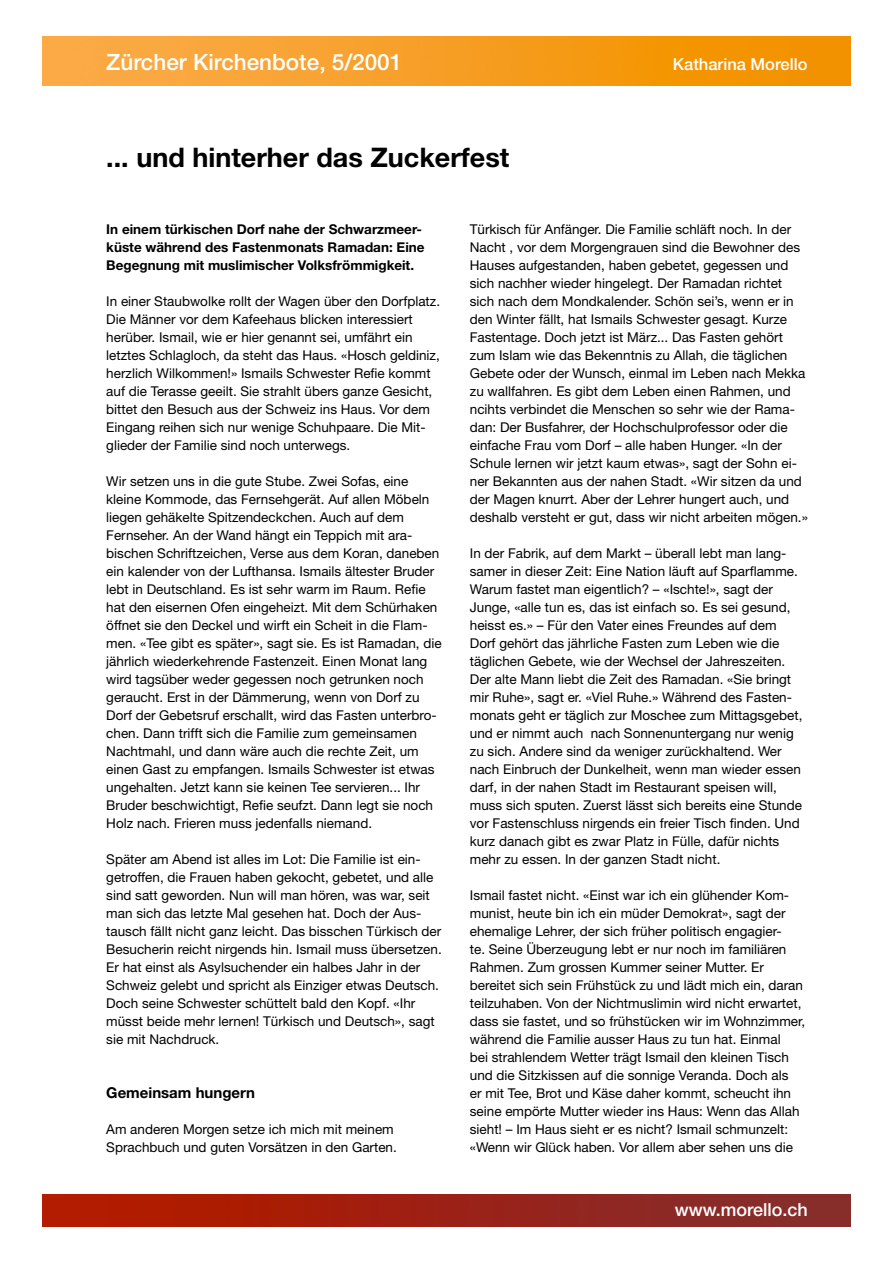
<style>
.page{position:relative;width:893px;height:1263px;background:#fff}
.page>*{position:absolute;margin:0;border:0;box-sizing:border-box;transform-origin:0 0}
.t1{font:700 27px "Helvetica Neue";color:#000}
.t2{font:500 22.5px "Helvetica Neue";color:#fff}
.t3{font:500 18px "Helvetica Neue";color:#fff}
.t4{font:500 16.5px "Helvetica Neue";color:#fff}
.t5{font:700 15px "Helvetica Neue";color:#000}
.t6{font:13.5px/18px "Helvetica Neue";color:#000}
.t7{font:700 13.5px/18px "Helvetica Neue";color:#000}
</style>
<div class="page">
<img style="left:43px;top:1194px;width:807px;height:32px">
<img style="left:43px;top:37px;width:807px;height:48px">
<h2 class="t2" style="left:106px;top:49px;width:297px">Zürcher Kirchenbote, 5/2001</h2>
<p class="t4" style="left:673px;top:54px;width:136px">Katharina Morello</p>
<h1 class="t1" style="left:106px;top:141px;width:405px">... und hinterher das Zuckerfest</h1>
<p class="t7" style="left:106px;top:220px;width:320px">In einem türkischen Dorf nahe der Schwarzmeer&shy;küste während des Fastenmonats Ramadan: Eine<br>Begegnung mit muslimischer Volksfrömmigkeit.</p>
<p class="t6" style="left:106px;top:292px;width:335px">In einer Staubwolke rollt der Wagen über den Dorfplatz.<br>Die Männer vor dem Kafeehaus blicken interessiert herüber. Ismail, wie er hier genannt sei, umfährt ein letztes Schlagloch, da steht das Haus. «Hosch geldiniz, herzlich Wilkommen!» Ismails Schwester Refie kommt auf die Terasse geeilt. Sie strahlt übers ganze Gesicht, bittet den Besuch aus der Schweiz ins Haus. Vor dem Eingang reihen sich nur wenige Schuhpaare. Die Mit&shy;glieder der Familie sind noch unterwegs.</p>
<p class="t6" style="left:106px;top:472px;width:337px">Wir setzen uns in die gute Stube. Zwei Sofas, eine kleine Kommode, das Fernsehgerät. Auf allen Möbeln liegen gehäkelte Spitzendeckchen. Auch auf dem Fernseher. An der Wand hängt ein Teppich mit ara&shy;bischen Schriftzeichen, Verse aus dem Koran, daneben ein kalender von der Lufthansa. Ismails ältester Bruder lebt in Deutschland. Es ist sehr warm im Raum. Refie hat den eisernen Ofen eingeheizt. Mit dem Schürhaken öffnet sie den Deckel und wirft ein Scheit in die Flam&shy;men. «Tee gibt es später», sagt sie. Es ist Ramadan, die jährlich wiederkehrende Fastenzeit. Einen Monat lang wird tagsüber weder gegessen noch getrunken noch geraucht. Erst in der Dämmerung, wenn von Dorf zu Dorf der Gebetsruf erschallt, wird das Fasten unterbro&shy;chen. Dann trifft sich die Familie zum gemeinsamen Nachtmahl, und dann wäre auch die rechte Zeit, um einen Gast zu empfangen. Ismails Schwester ist etwas ungehalten. Jetzt kann sie keinen Tee servieren... Ihr Bruder beschwichtigt, Refie seufzt. Dann legt sie noch Holz nach. Frieren muss jedenfalls niemand.</p>
<p class="t6" style="left:106px;top:850px;width:337px">Später am Abend ist alles im Lot: Die Familie ist ein&shy;getroffen, die Frauen haben gekocht, gebetet, und alle sind satt geworden. Nun will man hören, was war, seit man sich das letzte Mal gesehen hat. Doch der Aus&shy;tausch fällt nicht ganz leicht. Das bisschen Türkisch der Besucherin reicht nirgends hin. Ismail muss übersetzen.<br>Er hat einst als Asylsuchender ein halbes Jahr in der Schweiz gelebt und spricht als Einziger etwas Deutsch.<br>Doch seine Schwester schüttelt bald den Kopf. «Ihr müsst beide mehr lernen! Türkisch und Deutsch», sagt sie mit Nachdruck.</p>
<p class="t5" style="left:106px;top:1083px;width:150px">Gemeinsam hungern</p>
<p class="t6" style="left:106px;top:1120px;width:292px">Am anderen Morgen setze ich mich mit meinem<br>Sprachbuch und guten Vorsätzen in den Garten.</p>
<p class="t6" style="left:470px;top:220px;width:340px">Türkisch für Anfänger. Die Familie schläft noch. In der Nacht , vor dem Morgengrauen sind die Bewohner des Hauses aufgestanden, haben gebetet, gegessen und sich nachher wieder hingelegt. Der Ramadan richtet sich nach dem Mondkalender. Schön sei’s, wenn er in den Winter fällt, hat Ismails Schwester gesagt. Kurze Fastentage. Doch jetzt ist März... Das Fasten gehört zum Islam wie das Bekenntnis zu Allah, die täglichen Gebete oder der Wunsch, einmal im Leben nach Mekka zu wallfahren. Es gibt dem Leben einen Rahmen, und ncihts verbindet die Menschen so sehr wie der Rama&shy;dan: Der Busfahrer, der Hochschulprofessor oder die einfache Frau vom Dorf – alle haben Hunger. «In der Schule lernen wir jetzt kaum etwas», sagt der Sohn ei&shy;ner Bekannten aus der nahen Stadt. «Wir sitzen da und der Magen knurrt. Aber der Lehrer hungert auch, und deshalb versteht er gut, dass wir nicht arbeiten mögen.»</p>
<p class="t6" style="left:470px;top:544px;width:334px">In der Fabrik, auf dem Markt – überall lebt man lang&shy;samer in dieser Zeit: Eine Nation läuft auf Sparflamme.<br>Warum fastet man eigentlich? – «Ischte!», sagt der Junge, «alle tun es, das ist einfach so. Es sei gesund, heisst es.» – Für den Vater eines Freundes auf dem Dorf gehört das jährliche Fasten zum Leben wie die täglichen Gebete, wie der Wechsel der Jahreszeiten.<br>Der alte Mann liebt die Zeit des Ramadan. «Sie bringt mir Ruhe», sagt er. «Viel Ruhe.» Während des Fasten&shy;monats geht er täglich zur Moschee zum Mittagsgebet, und er nimmt auch nach Sonnenuntergang nur wenig zu sich. Andere sind da weniger zurückhaltend. Wer nach Einbruch der Dunkelheit, wenn man wieder essen darf, in der nahen Stadt im Restaurant speisen will, muss sich sputen. Zuerst lässt sich bereits eine Stunde vor Fastenschluss nirgends ein freier Tisch finden. Und kurz danach gibt es zwar Platz in Fülle, dafür nichts mehr zu essen. In der ganzen Stadt nicht.</p>
<p class="t6" style="left:470px;top:886px;width:337px">Ismail fastet nicht. «Einst war ich ein glühender Kom&shy;munist, heute bin ich ein müder Demokrat», sagt der ehemalige Lehrer, der sich früher politisch engagier-<br>te. Seine Überzeugung lebt er nur noch im familiären Rahmen. Zum grossen Kummer seiner Mutter. Er bereitet sich sein Frühstück zu und lädt mich ein, daran teilzuhaben. Von der Nichtmuslimin wird nicht erwartet, dass sie fastet, und so frühstücken wir im Wohnzimmer, während die Familie ausser Haus zu tun hat. Einmal<br>bei strahlendem Wetter trägt Ismail den kleinen Tisch und die Sitzkissen auf die sonnige Veranda. Doch als<br>er mit Tee, Brot und Käse daher kommt, scheucht ihn seine empörte Mutter wieder ins Haus: Wenn das Allah sieht! – Im Haus sieht er es nicht? Ismail schmunzelt: «Wenn wir Glück haben. Vor allem aber sehen uns die</p>
<h3 class="t3" style="left:675px;top:1199px;width:135px">www.morello.ch</h3>
</div>
